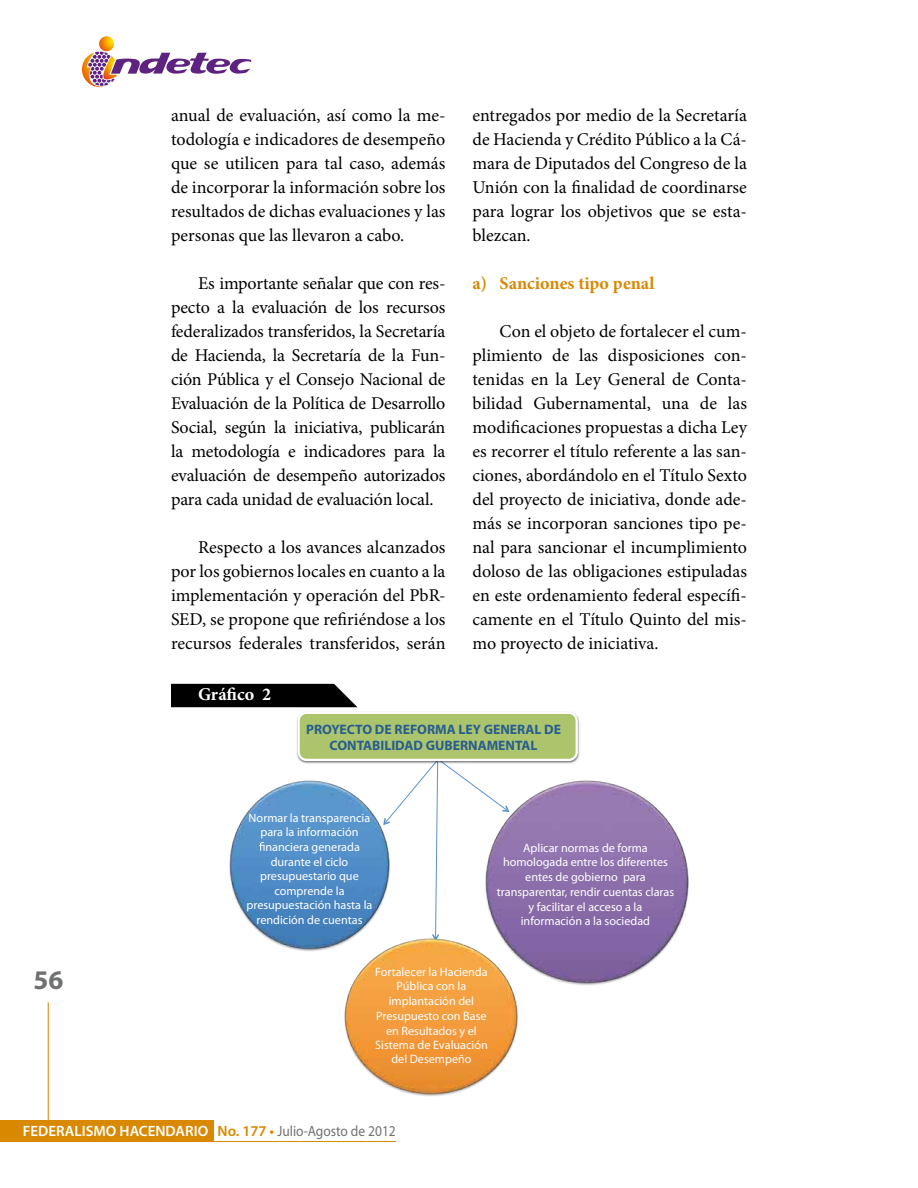
<style>
.page{position:relative;width:918px;height:1188px;background:#fff}
.page>*{position:absolute;margin:0;border:0;box-sizing:border-box;transform-origin:0 0}
.t1{font:700 27px "Myriad Pro";color:#707172}
.t2{font:18px/24px "Minion Pro";color:#000;text-align:justify}
.t3{font:700 18px "Minion Pro";color:#d88801}
.t4{font:700 18px "Minion Pro";color:#fff}
.t5{font:600 15px "Myriad Pro";color:#fff}
.t6{font:700 13.65px/16.8px "Myriad Pro";color:#285d90;text-align:center}
.t7{font:12.15px/14.5px "Myriad Pro";color:#fff;text-align:center}
.s1{color:#d88801}
.s2{font-weight:400;color:#707172}
</style>
<div class="page">
<div style="left:0;top:1121px;width:213px;height:21px;background:#d88801"></div>
<hr style="left:0;top:1141px;width:396px;height:1px;background:#d88801">
<hr style="left:48px;top:1002px;width:1px;height:119px;background:#d88801">
<svg style="left:82px;top:36px;width:169px;height:52px"></svg>
<svg style="left:391px;top:765px;width:93px;height:173px"></svg>
<img style="left:296px;top:712px;width:284px;height:53px">
<div style="left:299px;top:713px;width:278px;height:47px;background:#acc56c;border-radius:8px"></div>
<div style="left:297px;top:712px;width:281px;height:49px;border:2px solid #fff;border-radius:8px"></div>
<img style="left:344px;top:938px;width:174px;height:158px">
<img style="left:484px;top:780px;width:205px;height:207px">
<img style="left:229px;top:780px;width:162px;height:172px">
<svg style="left:259px;top:842px;width:6px;height:9px"></svg>
<svg style="left:171px;top:683px;width:186px;height:24px;background:#171717"></svg>
<p class="t2" style="left:171px;top:103px;width:276px">anual de evaluación, así como la me&shy;todología e indicadores de desempeño que se utilicen para tal caso, además de incorporar la información sobre los resultados de dichas evaluaciones y las personas que las llevaron a cabo.</p>
<p class="t2" style="left:171px;top:271px;width:276px;text-indent:27px">Es importante señalar que con res&shy;pecto a la evaluación de los recursos federalizados transferidos, la Secretaría de Hacienda, la Secretaría de la Fun&shy;ción Pública y el Consejo Nacional de Evaluación de la Política de Desarrollo Social, según la iniciativa, publicarán la metodología e indicadores para la evaluación de desempeño autorizados para cada unidad de evaluación local.</p>
<p class="t2" style="left:171px;top:535px;width:276px;text-indent:27px">Respecto a los avances alcanzados por los gobiernos locales en cuanto a la implementación y operación del PbR-SED, se propone que refiriéndose a los recursos federales transferidos, serán</p>
<p class="t4" style="left:198px;top:682px;width:75px">Gráfico 2</p>
<p class="t2" style="left:472px;top:103px;width:276px">entregados por medio de la Secretaría de Hacienda y Crédito Público a la Cá&shy;mara de Diputados del Congreso de la Unión con la finalidad de coordinarse para lograr los objetivos que se esta&shy;blezcan.</p>
<p class="t3" style="left:472px;top:271px;width:183px">a) Sanciones tipo penal</p>
<p class="t2" style="left:472px;top:319px;width:276px;text-indent:27px">Con el objeto de fortalecer el cum&shy;plimiento de las disposiciones con&shy;tenidas en la Ley General de Conta&shy;bilidad Gubernamental, una de las modificaciones propuestas a dicha Ley es recorrer el título referente a las san&shy;ciones, abordándolo en el Título Sexto del proyecto de iniciativa, donde ade&shy;más se incorporan sanciones tipo pe&shy;nal para sancionar el incumplimiento doloso de las obligaciones estipuladas en este ordenamiento federal específi&shy;camente en el Título Quinto del mis&shy;mo proyecto de iniciativa.</p>
<p class="t6" style="left:306px;top:720px;width:256px">PROYECTO DE REFORMA LEY GENERAL DE<br>CONTABILIDAD GUBERNAMENTAL</p>
<h1 class="t1" style="left:33px;top:963px;width:31px">56</h1>
<p class="t7" style="left:247px;top:810px;width:127px">Normar la transparencia para la información nanciera generada durante el ciclo presupuestario que comprende la presupuestación hasta la rendición de cuentas</p>
<p class="t7" style="left:497px;top:840px;width:179px">Aplicar normas de forma homologada entre los diferentes entes de gobierno para transparentar, rendir cuentas claras y facilitar el acceso a la información a la sociedad</p>
<p class="t7" style="left:375px;top:964px;width:114px">Fortalecer la Hacienda<br>Pública con la implantación del<br>Presupuesto con Base en Resultados y el<br>Sistema de Evaluación del Desempeño</p>
<p class="t5" style="left:23px;top:1122px;width:374px">FEDERALISMO HACENDARIO <span class="s1">No. 177 •</span> <span class="s2">Julio-Agosto de 2012</span></p>
</div>
